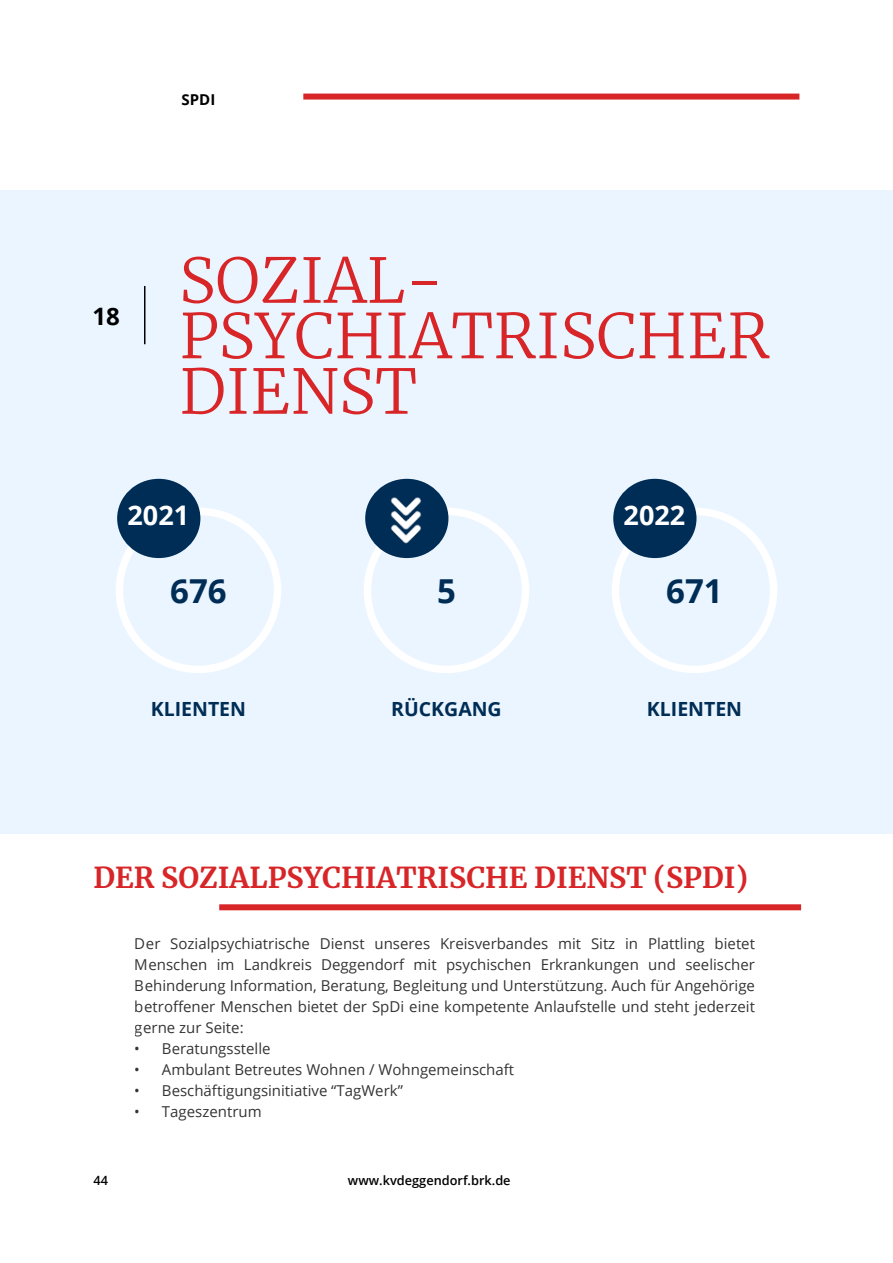
<style>
.page{position:relative;width:893px;height:1263px;background:#fff}
.page>*{position:absolute;margin:0;border:0;box-sizing:border-box;transform-origin:0 0}
.t1{font:300 61.5px/55.5px "Merriweather";color:#d72528}
.t2{font:700 33px "Open Sans";color:#002d55}
.t3{font:700 28.5px "Merriweather";color:#d72528}
.t4{font:700 27px "Open Sans";color:#fff}
.t5{font:700 24px "Open Sans";color:#000}
.t6{font:700 19.5px "Open Sans";color:#002d55}
.t7{font:15px/21px "Open Sans";color:#000;text-align:justify}
.t8{font:700 15px "Open Sans";color:#000}
.t9{font:600 12.75px "Open Sans";color:#000}
</style>
<div class="page">
<div style="left:0;top:190px;width:893px;height:643px;background:#ebf5ff"></div>
<div style="left:303px;top:94px;width:496px;height:6px;background:#d72528"></div>
<hr style="left:144px;top:286px;width:1px;height:58px;background:#000">
<div style="left:219px;top:904px;width:582px;height:6px;background:#d72528"></div>
<div style="left:116px;top:507px;width:165px;height:166px;border:8px solid #fff;border-radius:50%"></div>
<div style="left:364px;top:507px;width:165px;height:166px;border:8px solid #fff;border-radius:50%"></div>
<div style="left:612px;top:507px;width:165px;height:166px;border:8px solid #fff;border-radius:50%"></div>
<div style="left:117px;top:479px;width:83px;height:79px;background:#002d55;border-radius:50%"></div>
<div style="left:613px;top:479px;width:83px;height:79px;background:#002d55;border-radius:50%"></div>
<div style="left:365px;top:479px;width:83px;height:79px;background:#002d55;border-radius:50%"></div>
<img style="left:390px;top:497px;width:32px;height:47px">
<p class="t8" style="left:182px;top:89px;width:35px">SPDI</p>
<h3 class="t5" style="left:93px;top:300px;width:29px">18</h3>
<h1 class="t1" style="left:179px;top:251px;width:592px">SOZIAL-<br>PSYCHIATRISCHER<br>DIENST</h1>
<h3 class="t4" style="left:127px;top:496px;width:63px">2021</h3>
<h3 class="t4" style="left:624px;top:496px;width:63px">2022</h3>
<h2 class="t2" style="left:170px;top:568px;width:58px">676</h2>
<h2 class="t2" style="left:437px;top:568px;width:20px">5</h2>
<h2 class="t2" style="left:666px;top:568px;width:58px">671</h2>
<h3 class="t6" style="left:151px;top:695px;width:97px">KLIENTEN</h3>
<h3 class="t6" style="left:391px;top:695px;width:112px">RÜCKGANG</h3>
<h3 class="t6" style="left:647px;top:695px;width:97px">KLIENTEN</h3>
<h3 class="t3" style="left:94px;top:858px;width:656px">DER SOZIALPSYCHIATRISCHE DIENST (SPDI)</h3>
<p class="t7" style="left:135px;top:933px;width:621px">Der Sozialpsychiatrische Dienst unseres Kreisverbandes mit Sitz in Plattling bietet Menschen im Landkreis Deggendorf mit psychischen Erkrankungen und seelischer Behinderung Information, Beratung, Begleitung und Unterstützung. Auch für Angehörige betroffener Menschen bietet der SpDi eine kompetente Anlaufstelle und steht jederzeit gerne zur Seite:</p>
<p class="t7" style="left:135px;top:1038px;width:137px">• Beratungsstelle</p>
<p class="t7" style="left:135px;top:1059px;width:381px">• Ambulant Betreutes Wohnen / Wohngemeinschaft</p>
<p class="t7" style="left:135px;top:1080px;width:269px">• Beschäftigungsinitiative “TagWerk”</p>
<p class="t7" style="left:135px;top:1101px;width:128px">• Tageszentrum</p>
<p class="t9" style="left:94px;top:1171px;width:16px">44</p>
<p class="t9" style="left:348px;top:1171px;width:164px">www.kvdeggendorf.brk.de</p>
</div>
